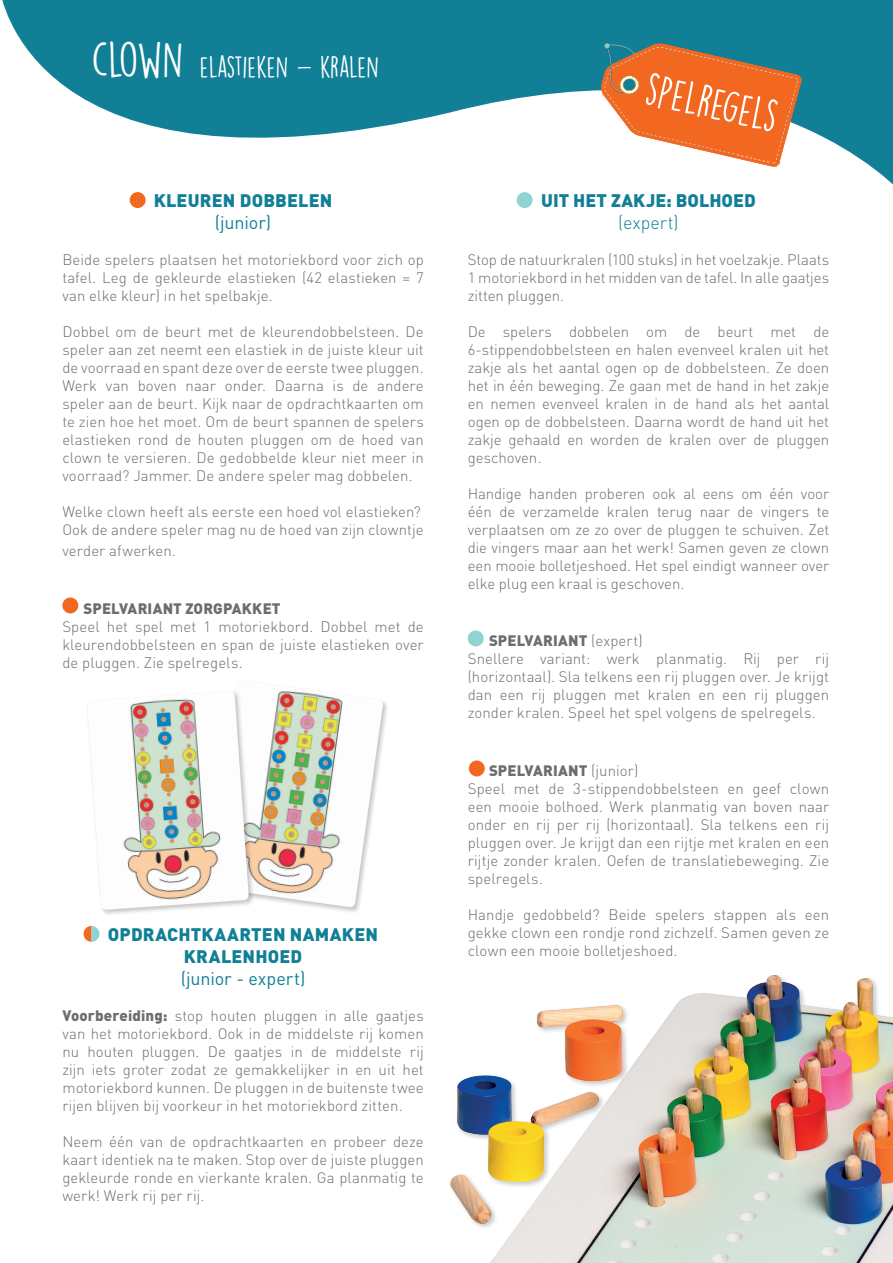
<style>
.page{position:relative;width:893px;height:1263px;background:#fff}
.page>*{position:absolute;margin:0;border:0;box-sizing:border-box;transform-origin:0 0}
.t1{font:27px "DK Lemon Yellow Sun";letter-spacing:-.025em;color:#fff}
.t2{font:900 18px/21.6px "DIN Pro";letter-spacing:.01em;color:#118097;text-align:center}
.t3{font:18px "DIN Pro";letter-spacing:-.005em;color:#118097}
.t4{font:300 18px "DIN Pro";color:#118097}
.t5{font:300 15px/18px "DIN Pro";letter-spacing:.005em;color:#6c6d70;text-align:justify}
.t6{font:900 15px "DIN Pro";letter-spacing:.01em;color:#6c6d70}
.s1{font-size:45px}
.s2{font-weight:900}
</style>
<div class="page">
<div style="left:207px;top:679px;width:182px;height:235px;background:#231f20;opacity:.25"></div>
<img style="left:208px;top:680px;width:175px;height:227px">
<div style="left:86px;top:690px;width:169px;height:226px;background:#231f20;opacity:.25"></div>
<img style="left:87px;top:691px;width:162px;height:219px">
<div style="left:62px;top:597px;width:16px;height:16px;background:#f36821;border-radius:50%"></div>
<div style="left:468px;top:630px;width:16px;height:16px;background:#8fd3d3;border-radius:50%"></div>
<div style="left:469px;top:760px;width:16px;height:16px;background:#f36821;border-radius:50%"></div>
<svg style="left:2px;top:0;width:891px;height:208px;fill:#118097"></svg>
<svg style="left:601px;top:42px;width:201px;height:125px"></svg>
<svg style="left:84px;top:926px;width:15px;height:16px"></svg>
<img style="left:450px;top:975px;width:443px;height:288px">
<h1 class="t1" style="left:92px;top:51px;width:289px"><span class="s1">CLOWN</span> ELASTIEKEN - KRALEN</h1>
<p class="t2" style="left:154px;top:189px;width:180px">KLEUREN DOBBELEN</p>
<p class="t3" style="left:215px;top:210px;width:58px">(junior)</p>
<p class="t5" style="left:62px;top:249px;width:363px">Beide spelers plaatsen het motoriekbord voor zich op tafel. Leg de gekleurde elastieken (42 elastieken = 7 van elke kleur) in het spelbakje.</p>
<p class="t5" style="left:62px;top:321px;width:363px">Dobbel om de beurt met de kleurendobbelsteen. De speler aan zet neemt een elastiek in de juiste kleur uit de voorraad en spant deze over de eerste twee pluggen.<br>Werk van boven naar onder. Daarna is de andere speler aan de beurt. Kijk naar de opdrachtkaarten om te zien hoe het moet. Om de beurt spannen de spelers elastieken rond de houten pluggen om de hoed van clown te versieren. De gedobbelde kleur niet meer in voorraad? Jammer. De andere speler mag dobbelen.</p>
<p class="t5" style="left:62px;top:501px;width:363px">Welke clown heeft als eerste een hoed vol elastieken?<br>Ook de andere speler mag nu de hoed van zijn clowntje</p>
<p class="t5" style="left:62px;top:541px;width:115px">verder afwerken.</p>
<p class="t6" style="left:84px;top:598px;width:199px">SPELVARIANT ZORGPAKKET</p>
<p class="t5" style="left:62px;top:617px;width:363px">Speel het spel met 1 motoriekbord. Dobbel met de kleurendobbelsteen en span de juiste elastieken over de pluggen. Zie spelregels.</p>
<p class="t2" style="left:108px;top:923px;width:272px">OPDRACHTKAARTEN NAMAKEN<br>KRALENHOED</p>
<p class="t3" style="left:181px;top:966px;width:126px">(junior - expert)</p>
<p class="t5" style="left:62px;top:1005px;width:363px"><span class="s2">Voorbereiding:</span> stop houten pluggen in alle gaatjes van het motoriekbord. Ook in de middelste rij komen nu houten pluggen. De gaatjes in de middelste rij zijn iets groter zodat ze gemakkelijker in en uit het motoriekbord kunnen. De pluggen in de buitenste twee rijen blijven bij voorkeur in het motoriekbord zitten.</p>
<p class="t5" style="left:62px;top:1131px;width:363px">Neem één van de opdrachtkaarten en probeer deze kaart identiek na te maken. Stop over de juiste pluggen gekleurde ronde en vierkante kralen. Ga planmatig te werk! Werk rij per rij.</p>
<p class="t2" style="left:541px;top:189px;width:216px">UIT HET ZAKJE: BOLHOED</p>
<p class="t4" style="left:618px;top:210px;width:62px">(expert)</p>
<p class="t5" style="left:468px;top:249px;width:363px">Stop de natuurkralen (100 stuks) in het voelzakje. Plaats 1 motoriekbord in het midden van de tafel. In alle gaatjes zitten pluggen.</p>
<p class="t5" style="left:468px;top:321px;width:363px">De spelers dobbelen om de beurt met de 6-stippendobbelsteen en halen evenveel kralen uit het zakje als het aantal ogen op de dobbelsteen. Ze doen het in één beweging. Ze gaan met de hand in het zakje en nemen evenveel kralen in de hand als het aantal ogen op de dobbelsteen. Daarna wordt de hand uit het zakje gehaald en worden de kralen over de pluggen geschoven.</p>
<p class="t5" style="left:468px;top:483px;width:363px">Handige handen proberen ook al eens om één voor één de verzamelde kralen terug naar de vingers te verplaatsen om ze zo over de pluggen te schuiven. Zet die vingers maar aan het werk! Samen geven ze clown een mooie bolletjeshoed. Het spel eindigt wanneer over elke plug een kraal is geschoven.</p>
<p class="t5" style="left:468px;top:631px;width:363px;text-align:left;text-indent:21px"><span class="s2">SPELVARIANT</span> (expert)<br>Snellere variant: werk planmatig. Rij per rij (horizontaal). Sla telkens een rij pluggen over. Je krijgt dan een rij pluggen met kralen en een rij pluggen zonder kralen. Speel het spel volgens de spelregels.</p>
<p class="t5" style="left:468px;top:761px;width:363px;text-align:left;text-indent:21px"><span class="s2">SPELVARIANT</span> (junior)<br>Speel met de 3-stippendobbelsteen en geef clown een mooie bolhoed. Werk planmatig van boven naar onder en rij per rij (horizontaal). Sla telkens een rij pluggen over. Je krijgt dan een rijtje met kralen en een rijtje zonder kralen. Oefen de translatiebeweging. Zie spelregels.</p>
<p class="t5" style="left:468px;top:905px;width:363px">Handje gedobbeld? Beide spelers stappen als een gekke clown een rondje rond zichzelf. Samen geven ze clown een mooie bolletjeshoed.</p>
</div>
